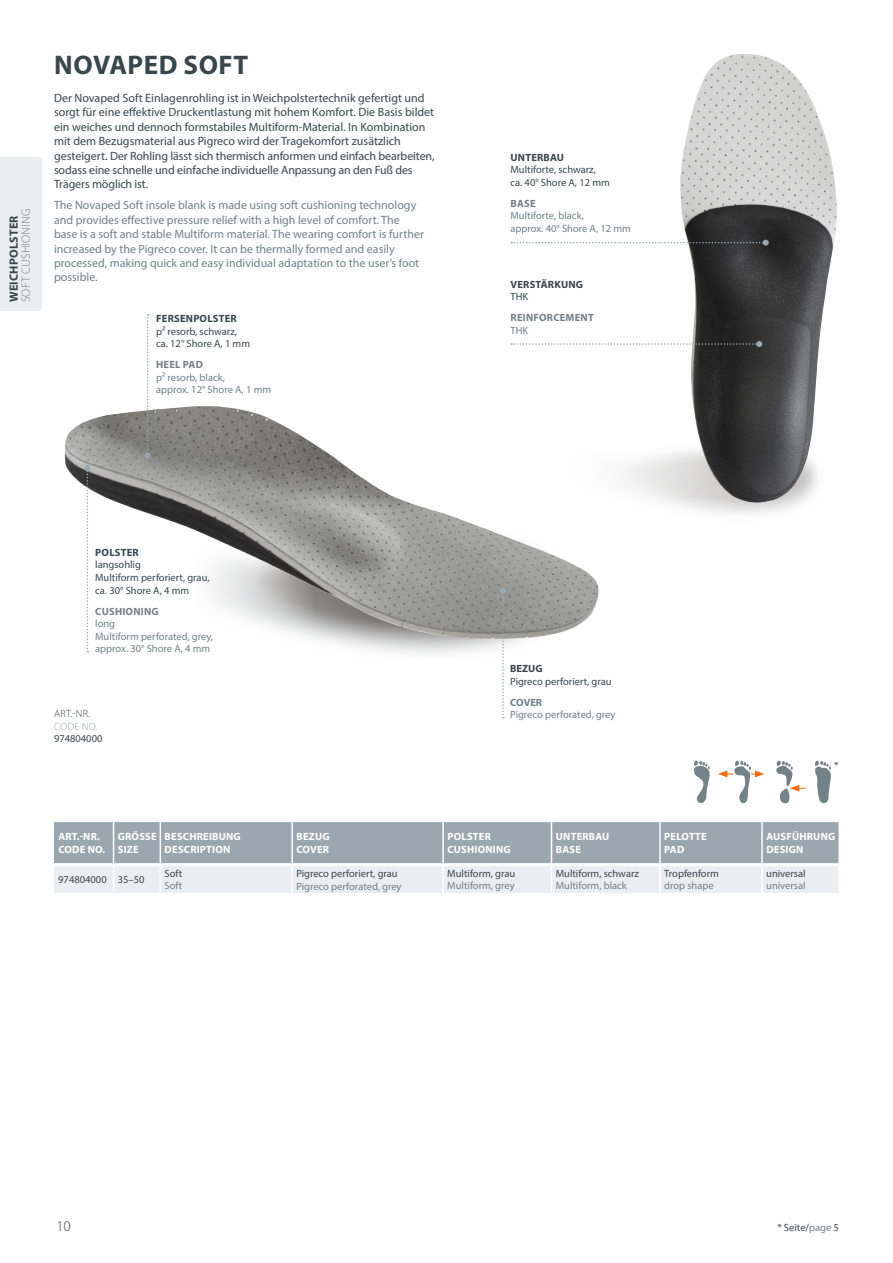
<style>
.page{position:relative;width:893px;height:1263px;background:#fff}
.page>*{position:absolute;margin:0;border:0;box-sizing:border-box;transform-origin:0 0}
.t1{font:700 27px "Myriad Pro";letter-spacing:.02em;color:#39464c}
.t2{font:300 15px "Myriad Pro";color:#39464c}
.t3{font:12px/14.4px "Myriad Pro";color:#39464c}
.t4{font:12px/14.4px "Myriad Pro";color:#738188}
.t5{font:300 12px "Myriad Pro";letter-spacing:.02em;color:#738188}
.t6{font:700 12px "Myriad Pro";letter-spacing:.02em;color:#39464c}
.t7{font:10.5px/12.6px "Myriad Pro";color:#39464c}
.t8{font:10.5px/12.6px "Myriad Pro";color:#738188}
.t9{font:700 10.5px/12.6px "Myriad Pro";letter-spacing:.02em;color:#fff}
.t10{font:700 10.5px "Myriad Pro";letter-spacing:.02em;color:#39464c}
.t11{font:700 10.5px "Myriad Pro";letter-spacing:.02em;color:#738188}
.t12{font:300 10.5px "Myriad Pro";color:#39464c}
.t13{font:300 10.5px "Myriad Pro";letter-spacing:.02em;color:#9ba7ae}
.s1{color:#738188}
</style>
<div class="page">
<div style="left:0;top:158px;width:41px;height:153px;background:#ebeef0"></div>
<img style="left:680px;top:54px;width:157px;height:448px">
<img style="left:65px;top:406px;width:534px;height:233px">
<svg style="left:511px;top:341px;width:251px;height:6px"></svg>
<svg style="left:511px;top:240px;width:258px;height:6px"></svg>
<svg style="left:500px;top:587px;width:6px;height:131px"></svg>
<svg style="left:84px;top:465px;width:6px;height:187px"></svg>
<svg style="left:145px;top:314px;width:6px;height:145px"></svg>
<svg style="left:54px;top:822px;width:784px;height:71px;background:#bec6cb"></svg>
<svg style="left:815px;top:761px;width:16px;height:42px"></svg>
<svg style="left:776px;top:761px;width:29px;height:42px"></svg>
<svg style="left:694px;top:761px;width:70px;height:43px"></svg>
<p class="t6" style="left:6px;top:302px;width:88px;rotate:-90deg">WEICHPOLSTER</p>
<p class="t5" style="left:19px;top:302px;width:95px;rotate:-90deg">SOFT CUSHIONING</p>
<h1 class="t1" style="left:54px;top:48px;width:195px">NOVAPED SOFT</h1>
<p class="t3" style="left:54px;top:90px;width:382px">Der Novaped Soft Einlagenrohling ist in Weichpolstertechnik gefertigt und sorgt für eine effektive Druckentlastung mit hohem Komfort. Die Basis bildet ein weiches und dennoch formstabiles Multiform-Material. In Kombination mit dem Bezugsmaterial aus Pigreco wird der Tragekomfort zusätzlich gesteigert. Der Rohling lässt sich thermisch anformen und einfach bearbeiten, sodass eine schnelle und einfache individuelle Anpassung an den Fuß des Trägers möglich ist.</p>
<p class="t4" style="left:54px;top:198px;width:372px">The Novaped Soft insole blank is made using soft cushioning technology and provides effective pressure relief with a high level of comfort. The base is a soft and stable Multiform material. The wearing comfort is further increased by the Pigreco cover. It can be thermally formed and easily processed, making quick and easy individual adaptation to the user’s foot possible.</p>
<p class="t10" style="left:156px;top:311px;width:82px">FERSENPOLSTER</p>
<p class="t7" style="left:156px;top:324px;width:96px">p² resorb, schwarz, ca. 12° Shore A, 1 mm</p>
<p class="t11" style="left:156px;top:358px;width:48px">HEEL PAD</p>
<p class="t8" style="left:156px;top:371px;width:117px">p² resorb, black,<br>approx. 12° Shore A, 1 mm</p>
<p class="t10" style="left:511px;top:150px;width:55px">UNTERBAU</p>
<p class="t7" style="left:510px;top:163px;width:101px">Multiforte, schwarz, ca. 40° Shore A, 12 mm</p>
<p class="t11" style="left:511px;top:196px;width:27px">BASE</p>
<p class="t8" style="left:510px;top:209px;width:122px">Multiforte, black,<br>approx. 40° Shore A, 12 mm</p>
<p class="t10" style="left:511px;top:277px;width:74px">VERSTÄRKUNG</p>
<p class="t7" style="left:510px;top:290px;width:19px">THK</p>
<p class="t11" style="left:511px;top:311px;width:85px">REINFORCEMENT</p>
<p class="t8" style="left:510px;top:324px;width:19px">THK</p>
<p class="t10" style="left:95px;top:545px;width:45px">POLSTER</p>
<p class="t7" style="left:95px;top:558px;width:116px">langsohlig<br>Multiform perforiert, grau, ca. 30° Shore A, 4 mm</p>
<p class="t11" style="left:95px;top:604px;width:65px">CUSHIONING</p>
<p class="t8" style="left:95px;top:617px;width:119px">long<br>Multiform perforated, grey, approx. 30° Shore A, 4 mm</p>
<p class="t12" style="left:54px;top:707px;width:37px">ART.-NR.</p>
<p class="t13" style="left:54px;top:720px;width:45px">CODE NO.</p>
<p class="t7" style="left:54px;top:732px;width:50px">974804000</p>
<p class="t10" style="left:510px;top:662px;width:34px">BEZUG</p>
<p class="t7" style="left:510px;top:675px;width:103px">Pigreco perforiert, grau</p>
<p class="t11" style="left:510px;top:695px;width:33px">COVER</p>
<p class="t8" style="left:510px;top:708px;width:107px">Pigreco perforated, grey</p>
<p class="t7" style="left:834px;top:758px;width:6px">*</p>
<p class="t9" style="left:58px;top:830px;width:48px">ART.-NR.<br>CODE NO.</p>
<p class="t9" style="left:118px;top:830px;width:40px">GRÖSSE<br>SIZE</p>
<p class="t9" style="left:165px;top:830px;width:78px">BESCHREIBUNG<br>DESCRIPTION</p>
<p class="t9" style="left:296px;top:830px;width:35px">BEZUG<br>COVER</p>
<p class="t9" style="left:447px;top:830px;width:65px">POLSTER<br>CUSHIONING</p>
<p class="t9" style="left:556px;top:830px;width:55px">UNTERBAU<br>BASE</p>
<p class="t9" style="left:664px;top:830px;width:44px">PELOTTE<br>PAD</p>
<p class="t9" style="left:766px;top:830px;width:70px">AUSFÜHRUNG<br>DESIGN</p>
<p class="t7" style="left:58px;top:873px;width:88px">974804000 35–50</p>
<p class="t7" style="left:296px;top:867px;width:103px">Pigreco perforiert, grau</p>
<p class="t8" style="left:296px;top:880px;width:107px">Pigreco perforated, grey</p>
<p class="t7" style="left:165px;top:867px;width:19px">Soft</p>
<p class="t8" style="left:165px;top:879px;width:19px">Soft</p>
<p class="t7" style="left:447px;top:867px;width:70px">Multiform, grau</p>
<p class="t8" style="left:447px;top:879px;width:69px">Multiform, grey</p>
<p class="t7" style="left:556px;top:867px;width:85px">Multiform, schwarz</p>
<p class="t8" style="left:556px;top:879px;width:73px">Multiform, black</p>
<p class="t7" style="left:664px;top:867px;width:56px">Tropfenform</p>
<p class="t8" style="left:664px;top:879px;width:51px">drop shape</p>
<p class="t7" style="left:766px;top:867px;width:41px">universal</p>
<p class="t8" style="left:766px;top:879px;width:41px">universal</p>
<p class="t2" style="left:56px;top:1217px;width:16px">10</p>
<p class="t7" style="left:777px;top:1221px;width:63px">* Seite/<span class="s1">page</span> 5</p>
</div>
